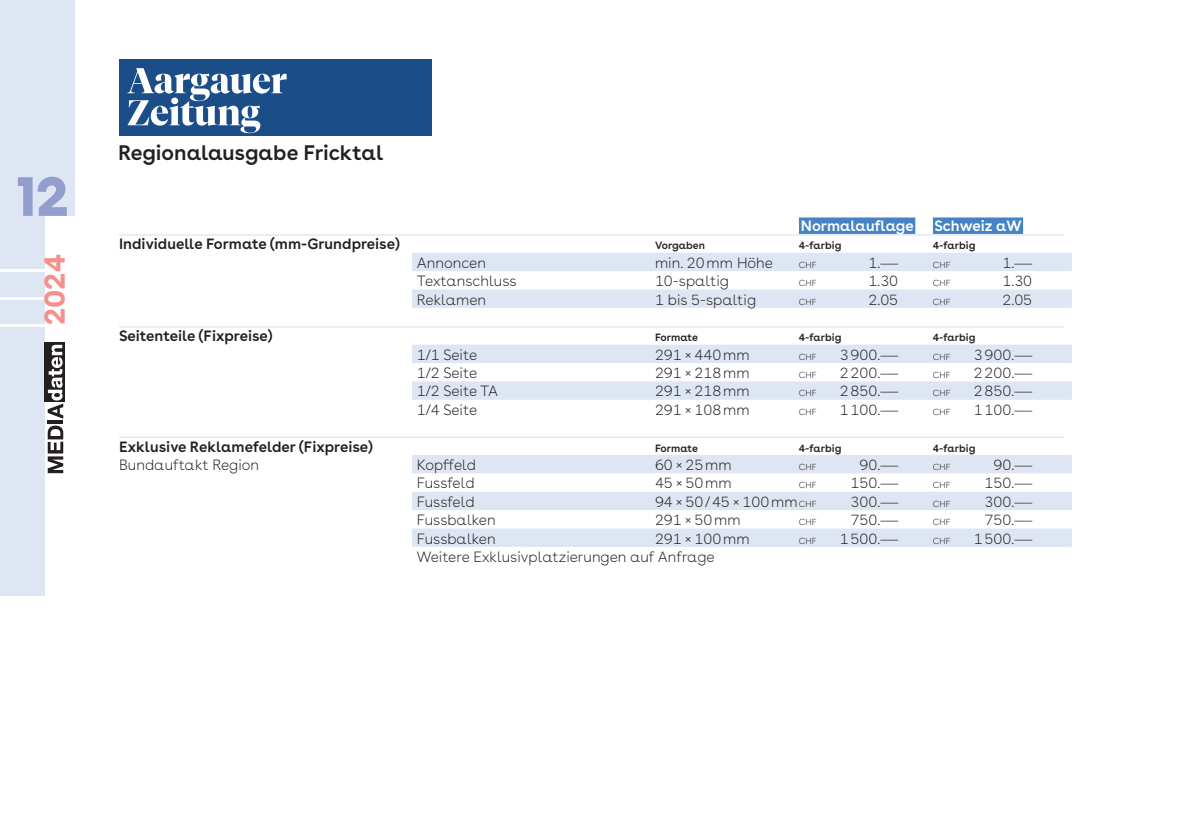
<style>
.page{position:relative;width:1191px;height:824px;background:#fff}
.page>*{position:absolute;margin:0;border:0;box-sizing:border-box;transform-origin:0 0}
.t1{font:900 56px "CH Media";color:#929fcc}
.t2{font:700 29.22px "CH Media";color:#f4918e}
.t3{font:600 21px "CH Media";letter-spacing:-.005em;color:#231f20}
.t4{font:100 14.88px "CH Media";color:#231f20}
.t5{font:600 14.88px "CH Media";color:#231f20}
.t6{font:600 14.88px "CH Media";color:#fff}
.t7{font:600 10.5px "CH Media";color:#231f20}
.t8{font:100 8.75px "CH Media";color:#231f20}
.s1{font-family:"Helvetica LT Std";font-weight:300}
.s2{font-size:8.75px}
</style>
<div class="page">
<div style="left:0;top:0;width:74px;height:216px;background:#dee6f4"></div>
<div style="left:0;top:216px;width:45px;height:379px;background:#dee6f4"></div>
<div style="left:45px;top:342px;width:20px;height:60px;background:#231f20"></div>
<svg style="left:48px;top:425px;width:15px;height:48px"></svg>
<hr style="left:48px;top:420px;width:15px;height:3px;background:#231f20">
<svg style="left:48px;top:345px;width:15px;height:73px"></svg>
<hr style="left:0;top:269px;width:45px;height:3px;background:#fff">
<hr style="left:0;top:324px;width:45px;height:2px;background:#fff">
<hr style="left:0;top:297px;width:45px;height:2px;background:#fff">
<div style="left:799px;top:217px;width:116px;height:17px;background:#4783c4"></div>
<div style="left:933px;top:217px;width:90px;height:17px;background:#4783c4"></div>
<div style="left:412px;top:253px;width:659px;height:19px;background:#dee6f4"></div>
<div style="left:412px;top:271px;width:659px;height:19px;background:#fff"></div>
<div style="left:412px;top:289px;width:659px;height:20px;background:#dee6f4"></div>
<div style="left:412px;top:308px;width:659px;height:19px;background:#fff"></div>
<div style="left:412px;top:344px;width:659px;height:20px;background:#dee6f4"></div>
<div style="left:412px;top:363px;width:659px;height:19px;background:#fff"></div>
<div style="left:412px;top:381px;width:659px;height:19px;background:#dee6f4"></div>
<div style="left:412px;top:455px;width:659px;height:19px;background:#dee6f4"></div>
<div style="left:412px;top:473px;width:659px;height:19px;background:#fff"></div>
<div style="left:412px;top:491px;width:659px;height:20px;background:#dee6f4"></div>
<div style="left:412px;top:510px;width:659px;height:19px;background:#fff"></div>
<div style="left:412px;top:528px;width:659px;height:19px;background:#dee6f4"></div>
<hr style="left:119px;top:234px;width:945px;height:1px;background:#dee6f4">
<hr style="left:119px;top:326px;width:945px;height:1px;background:#dee6f4">
<hr style="left:119px;top:436px;width:945px;height:2px;background:#dee6f4">
<div style="left:119px;top:60px;width:313px;height:76px;background:#1b4e88"></div>
<svg style="left:127px;top:68px;width:160px;height:65px"></svg>
<h1 class="t1" style="left:16px;top:164px;width:54px">12</h1>
<h2 class="t2" style="left:38px;top:325px;width:72px;rotate:-90deg">2024</h2>
<h3 class="t3" style="left:118px;top:140px;width:267px">Regionalausgabe Fricktal</h3>
<p class="t6" style="left:801px;top:217px;width:114px">Normalauflage</p>
<p class="t6" style="left:934px;top:217px;width:89px">Schweiz aW</p>
<p class="t5" style="left:119px;top:235px;width:282px">Individuelle Formate (mm-Grundpreise)</p>
<p class="t7" style="left:655px;top:239px;width:51px">Vorgaben</p>
<p class="t7" style="left:799px;top:239px;width:44px">4-farbig</p>
<p class="t7" style="left:933px;top:239px;width:44px">4-farbig</p>
<p class="t4" style="left:417px;top:254px;width:71px">Annoncen</p>
<p class="t4" style="left:655px;top:254px;width:119px">min. 20mm Höhe</p>
<p class="t8" style="left:799px;top:259px;width:19px">CHF</p>
<p class="t4" style="left:868px;top:254px;width:31px">1.<span class="s1">—</span></p>
<p class="t8" style="left:933px;top:259px;width:19px">CHF</p>
<p class="t4" style="left:1002px;top:254px;width:31px">1.<span class="s1">—</span></p>
<p class="t4" style="left:417px;top:272px;width:101px">Textanschluss</p>
<p class="t4" style="left:655px;top:272px;width:75px">10-spaltig</p>
<p class="t8" style="left:799px;top:278px;width:19px">CHF</p>
<p class="t4" style="left:868px;top:272px;width:31px">1.30</p>
<p class="t8" style="left:933px;top:278px;width:19px">CHF</p>
<p class="t4" style="left:1002px;top:272px;width:31px">1.30</p>
<p class="t4" style="left:417px;top:290px;width:71px">Reklamen</p>
<p class="t4" style="left:655px;top:290px;width:102px">1 bis 5-spaltig</p>
<p class="t8" style="left:799px;top:296px;width:19px">CHF</p>
<p class="t4" style="left:868px;top:290px;width:31px">2.05</p>
<p class="t8" style="left:933px;top:296px;width:19px">CHF</p>
<p class="t4" style="left:1002px;top:290px;width:31px">2.05</p>
<p class="t5" style="left:119px;top:327px;width:155px">Seitenteile (Fixpreise)</p>
<p class="t7" style="left:655px;top:331px;width:44px">Formate</p>
<p class="t7" style="left:799px;top:331px;width:44px">4-farbig</p>
<p class="t7" style="left:933px;top:331px;width:44px">4-farbig</p>
<p class="t4" style="left:417px;top:346px;width:62px">1/1 Seite</p>
<p class="t4" style="left:655px;top:346px;width:96px">291×440mm</p>
<p class="t8" style="left:799px;top:351px;width:19px">CHF</p>
<p class="t4" style="left:840px;top:346px;width:60px">3900.<span class="s1">—</span></p>
<p class="t8" style="left:933px;top:351px;width:19px">CHF</p>
<p class="t4" style="left:973px;top:346px;width:60px">3900.<span class="s1">—</span></p>
<p class="t4" style="left:417px;top:364px;width:62px">1/2 Seite</p>
<p class="t4" style="left:655px;top:364px;width:96px">291×218mm</p>
<p class="t8" style="left:799px;top:370px;width:19px">CHF</p>
<p class="t4" style="left:840px;top:364px;width:60px">2200.<span class="s1">—</span></p>
<p class="t8" style="left:933px;top:370px;width:19px">CHF</p>
<p class="t4" style="left:973px;top:364px;width:60px">2200.<span class="s1">—</span></p>
<p class="t4" style="left:417px;top:382px;width:83px">1/2 Seite TA</p>
<p class="t4" style="left:655px;top:382px;width:96px">291×218mm</p>
<p class="t8" style="left:799px;top:388px;width:19px">CHF</p>
<p class="t4" style="left:840px;top:382px;width:60px">2850.<span class="s1">—</span></p>
<p class="t8" style="left:933px;top:388px;width:19px">CHF</p>
<p class="t4" style="left:973px;top:382px;width:60px">2850.<span class="s1">—</span></p>
<p class="t4" style="left:417px;top:401px;width:62px">1/4 Seite</p>
<p class="t4" style="left:655px;top:401px;width:96px">291×108mm</p>
<p class="t8" style="left:799px;top:406px;width:19px">CHF</p>
<p class="t4" style="left:840px;top:401px;width:60px">1100.<span class="s1">—</span></p>
<p class="t8" style="left:933px;top:406px;width:19px">CHF</p>
<p class="t4" style="left:973px;top:401px;width:60px">1100.<span class="s1">—</span></p>
<p class="t5" style="left:119px;top:437px;width:255px">Exklusive Reklamefelder (Fixpreise)</p>
<p class="t7" style="left:655px;top:442px;width:44px">Formate</p>
<p class="t7" style="left:799px;top:442px;width:44px">4-farbig</p>
<p class="t7" style="left:933px;top:442px;width:44px">4-farbig</p>
<p class="t4" style="left:119px;top:456px;width:142px">Bundauftakt Region</p>
<p class="t4" style="left:417px;top:456px;width:61px">Kopffeld</p>
<p class="t4" style="left:655px;top:456px;width:78px">60×25mm</p>
<p class="t8" style="left:799px;top:462px;width:19px">CHF</p>
<p class="t4" style="left:859px;top:456px;width:40px">90.<span class="s1">—</span></p>
<p class="t8" style="left:933px;top:462px;width:19px">CHF</p>
<p class="t4" style="left:993px;top:456px;width:40px">90.<span class="s1">—</span></p>
<p class="t4" style="left:417px;top:474px;width:59px">Fussfeld</p>
<p class="t4" style="left:655px;top:474px;width:78px">45×50mm</p>
<p class="t8" style="left:799px;top:480px;width:19px">CHF</p>
<p class="t4" style="left:850px;top:474px;width:49px">150.<span class="s1">—</span></p>
<p class="t8" style="left:933px;top:480px;width:19px">CHF</p>
<p class="t4" style="left:984px;top:474px;width:49px">150.<span class="s1">—</span></p>
<p class="t4" style="left:417px;top:493px;width:59px">Fussfeld</p>
<p class="t4" style="left:655px;top:493px;width:163px">94×50/45×100mm<span class="s2">CHF</span></p>
<p class="t4" style="left:850px;top:493px;width:49px">300.<span class="s1">—</span></p>
<p class="t8" style="left:933px;top:498px;width:19px">CHF</p>
<p class="t4" style="left:984px;top:493px;width:49px">300.<span class="s1">—</span></p>
<p class="t4" style="left:417px;top:511px;width:80px">Fussbalken</p>
<p class="t4" style="left:655px;top:511px;width:87px">291×50mm</p>
<p class="t8" style="left:799px;top:517px;width:19px">CHF</p>
<p class="t4" style="left:850px;top:511px;width:49px">750.<span class="s1">—</span></p>
<p class="t8" style="left:933px;top:517px;width:19px">CHF</p>
<p class="t4" style="left:984px;top:511px;width:49px">750.<span class="s1">—</span></p>
<p class="t4" style="left:417px;top:529px;width:80px">Fussbalken</p>
<p class="t4" style="left:655px;top:529px;width:96px">291×100mm</p>
<p class="t8" style="left:799px;top:535px;width:19px">CHF</p>
<p class="t4" style="left:840px;top:529px;width:60px">1500.<span class="s1">—</span></p>
<p class="t8" style="left:933px;top:535px;width:19px">CHF</p>
<p class="t4" style="left:973px;top:529px;width:60px">1500.<span class="s1">—</span></p>
<p class="t4" style="left:417px;top:548px;width:299px">Weitere Exklusivplatzierungen auf Anfrage</p>
</div>
